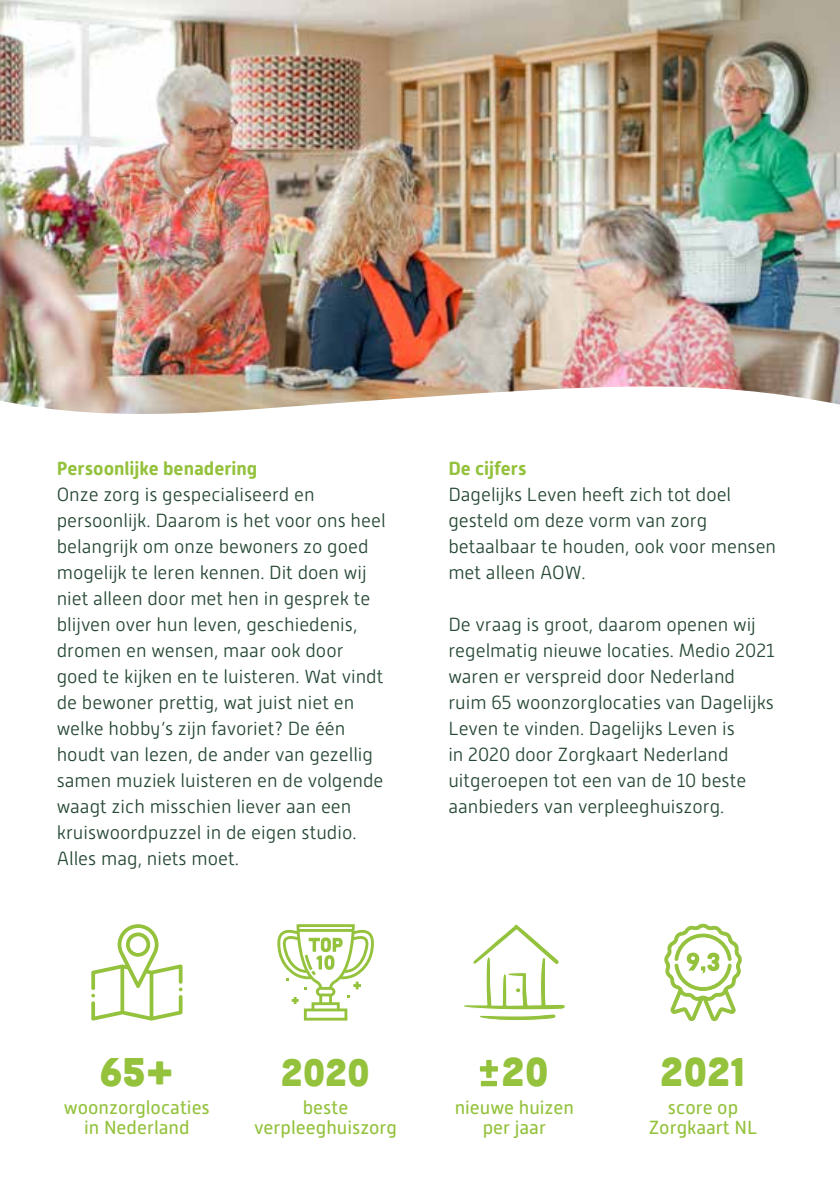
<style>
.page{position:relative;width:840px;height:1191px;background:#fff}
.page>*{position:absolute;margin:0;border:0;box-sizing:border-box;transform-origin:0 0}
.t1{font:40px "Cubano";color:#94c23d}
.t2{font:38px "Cubano";color:#94c23d}
.t3{font:300 19px/26px "Alwyn New Rounded";color:#264834}
.t4{font:19px/20px "Alwyn New Rounded";color:#94c23d;text-align:center}
.t5{font:700 19px "Alwyn New Rounded";color:#94c23d}
</style>
<div class="page">
<svg style="left:464px;top:924px;width:101px;height:96px"></svg>
<div style="left:480px;top:1080px;width:16px;height:6px;background:#94c23d"></div>
<svg style="left:479px;top:1059px;width:18px;height:19px"></svg>
<svg style="left:664px;top:923px;width:77px;height:98px"></svg>
<svg style="left:277px;top:924px;width:97px;height:96px"></svg>
<svg style="left:91px;top:924px;width:91px;height:96px"></svg>
<img style="left:0;top:0;width:839px;height:414px">
<p class="t5" style="left:57px;top:457px;width:202px">Persoonlijke benadering</p>
<p class="t3" style="left:57px;top:482px;width:330px">Onze zorg is gespecialiseerd en persoonlijk. Daarom is het voor ons heel belangrijk om onze bewoners zo goed mogelijk te leren kennen. Dit doen wij niet alleen door met hen in gesprek te blijven over hun leven, geschiedenis, dromen en wensen, maar ook door goed te kijken en te luisteren. Wat vindt de bewoner prettig, wat juist niet en welke hobby’s zijn favoriet? De één houdt van lezen, de ander van gezellig samen muziek luisteren en de volgende waagt zich misschien liever aan een kruiswoordpuzzel in de eigen studio.<br>Alles mag, niets moet.</p>
<p class="t5" style="left:448px;top:457px;width:80px">De cijfers</p>
<p class="t3" style="left:448px;top:481px;width:329px">Dagelijks Leven heeft zich tot doel gesteld om deze vorm van zorg betaalbaar te houden, ook voor mensen met alleen AOW.</p>
<p class="t3" style="left:448px;top:611px;width:327px">De vraag is groot, daarom openen wij regelmatig nieuwe locaties. Medio 2021 waren er verspreid door Nederland ruim 65 woonzorglocaties van Dagelijks Leven te vinden. Dagelijks Leven is<br>in 2020 door Zorgkaart Nederland uitgeroepen tot een van de 10 beste aanbieders van verpleeghuiszorg.</p>
<h1 class="t1" style="left:100px;top:1046px;width:75px">65+</h1>
<p class="t4" style="left:64px;top:1097px;width:147px">woonzorglocaties in Nederland</p>
<h2 class="t2" style="left:281px;top:1048px;width:90px">2020</h2>
<p class="t4" style="left:254px;top:1097px;width:144px">beste verpleeghuiszorg</p>
<h1 class="t1" style="left:501px;top:1046px;width:48px">20</h1>
<p class="t4" style="left:454px;top:1097px;width:121px">nieuwe huizen per jaar</p>
<h1 class="t1" style="left:660px;top:1046px;width:86px">2021</h1>
<p class="t4" style="left:648px;top:1097px;width:110px">score op<br>Zorgkaart NL</p>
</div>
